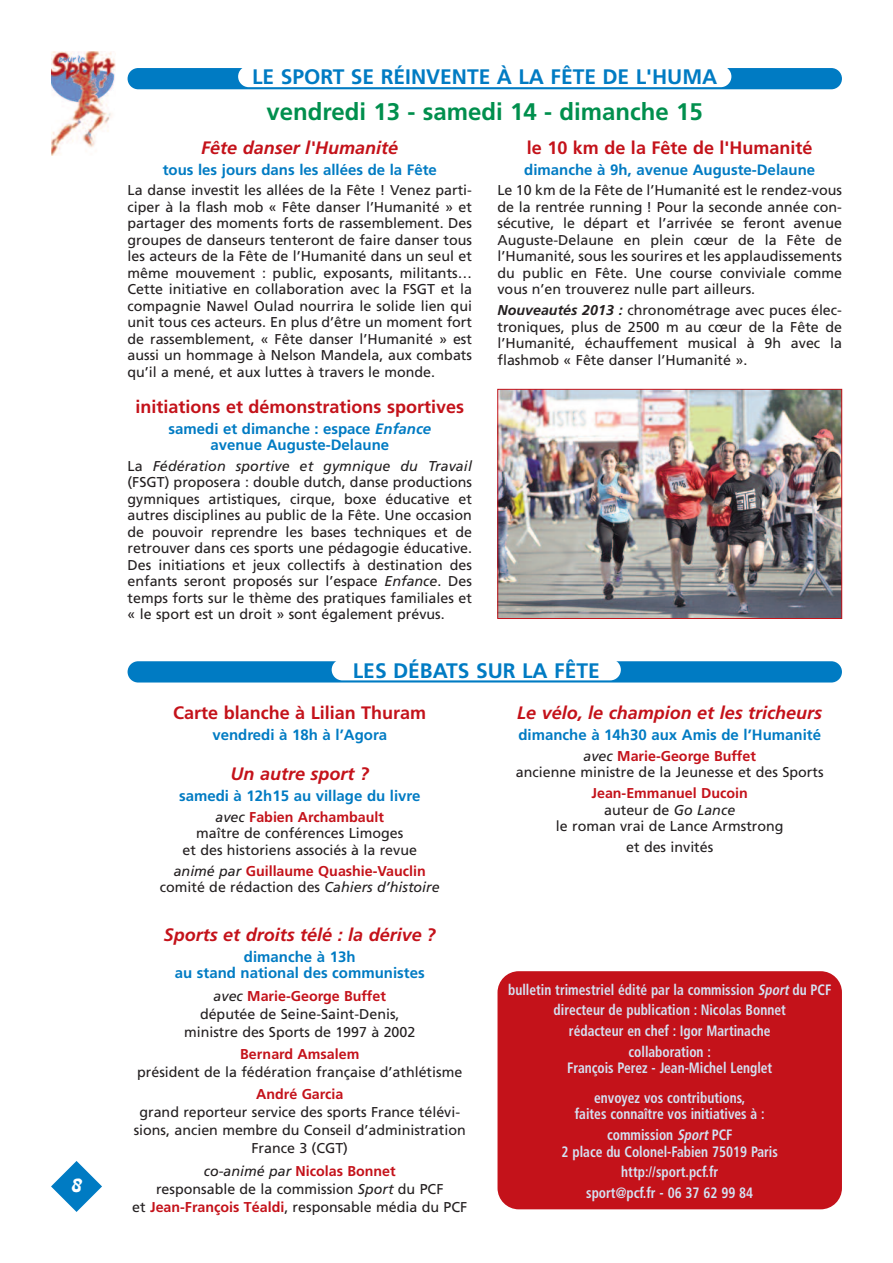
<style>
.page{position:relative;width:893px;height:1263px;background:#fff}
.page>*{position:absolute;margin:0;border:0;box-sizing:border-box;transform-origin:0 0}
.t1{font:700 24px "Frutiger";color:#008f4d}
.t2{font:700 21px "Frutiger";color:#007bc3}
.t3{font:italic 700 18px "Frutiger";color:#c4121a}
.t4{font:700 18px "Frutiger";color:#c4121a}
.t5{font:18px "Sand";color:#fff}
.t6{font:700 condensed 15px/20.7px "Frutiger";color:#d4e2f3;text-align:center;scale:.9 1}
.t7{font:700 15px/16.5px "Frutiger";color:#007bc3;text-align:center}
.t8{font:14.25px/16.5px "Frutiger";color:#231f20;text-align:center}
.t9{font:italic 14.25px/16.5px "Frutiger";color:#231f20;text-align:center}
.t10{font:700 14.25px "Frutiger";color:#c4121a}
.s1{font-style:italic}
.s2{font-weight:700;font-style:italic}
.s3{font-weight:700;color:#c4121a}
.s4{font-weight:700;font-style:normal;color:#c4121a}
.s5{font-style:normal}
</style>
<div class="page">
<img style="left:51px;top:51px;width:64px;height:104px">
<svg style="left:51px;top:1161px;width:51px;height:51px"></svg>
<div style="left:497px;top:971px;width:345px;height:238px;background:#c4121a;border-radius:21px"></div>
<div style="left:128px;top:68px;width:714px;height:21px;background:#007bc3;border-radius:11px"></div>
<div style="left:238px;top:66px;width:493px;height:21px;background:#fff;border-radius:11px"></div>
<div style="left:128px;top:661px;width:714px;height:21px;background:#007bc3;border-radius:11px"></div>
<div style="left:332px;top:659px;width:289px;height:21px;background:#fff;border-radius:11px"></div>
<img style="left:499px;top:391px;width:341px;height:226px">
<div style="left:497px;top:389px;width:345px;height:230px;border:1px solid #c4121a"></div>
<p class="t5" style="left:71px;top:1174px;width:14px">8</p>
<h2 class="t2" style="left:252px;top:69px;width:467px">LE SPORT SE RÉINVENTE À LA FÊTE DE L'HUMA</h2>
<h1 class="t1" style="left:267px;top:102px;width:438px">vendredi 13 - samedi 14 - dimanche 15</h1>
<p class="t3" style="left:201px;top:140px;width:199px">Fête danser l'Humanité</p>
<p class="t7" style="left:163px;top:162px;width:276px">tous les jours dans les allées de la Fête</p>
<p class="t8" style="left:128px;top:183px;width:346px;text-align:justify">La danse investit les allées de la Fête ! Venez parti&shy;ciper à la flash mob « Fête danser l’Humanité » et partager des moments forts de rassemblement. Des groupes de danseurs tenteront de faire danser tous les acteurs de la Fête de l’Humanité dans un seul et même mouvement : public, exposants, militants… Cette initiative en collaboration avec la FSGT et la compagnie Nawel Oulad nourrira le solide lien qui unit tous ces acteurs. En plus d’être un moment fort de rassemblement, « Fête danser l’Humanité » est aussi un hommage à Nelson Mandela, aux combats qu’il a mené, et aux luttes à travers le monde.</p>
<p class="t4" style="left:136px;top:399px;width:330px">initiations et démonstrations sportives</p>
<p class="t7" style="left:169px;top:421px;width:264px">samedi et dimanche : espace <span class="s1">Enfance </span>avenue Auguste-Delaune</p>
<p class="t8" style="left:128px;top:459px;width:346px;text-align:justify">La <span class="s1">Fédération sportive et gymnique du Travail </span>(FSGT) proposera : double dutch, danse productions gymniques artistiques, cirque, boxe éducative et autres disciplines au public de la Fête. Une occasion de pouvoir reprendre les bases techniques et de retrouver dans ces sports une pédagogie éducative.<br>Des initiations et jeux collectifs à destination des enfants seront proposés sur l’espace <span class="s1">Enfance</span>. Des temps forts sur le thème des pratiques familiales et « le sport est un droit » sont également prévus.</p>
<p class="t4" style="left:527px;top:140px;width:287px">le 10 km de la Fête de l'Humanité</p>
<p class="t7" style="left:524px;top:162px;width:292px">dimanche à 9h, avenue Auguste-Delaune</p>
<p class="t8" style="left:497px;top:183px;width:346px;text-align:justify">Le 10 km de la Fête de l’Humanité est le rendez-vous de la rentrée running ! Pour la seconde année con&shy;sécutive, le départ et l’arrivée se feront avenue Auguste-Delaune en plein cœur de la Fête de l’Humanité, sous les sourires et les applaudissements du public en Fête. Une course conviviale comme vous n’en trouverez nulle part ailleurs.</p>
<p class="t8" style="left:497px;top:303px;width:346px;text-align:justify"><span class="s2">Nouveautés 2013 :</span> chronométrage avec puces élec&shy;troniques, plus de 2500 m au cœur de la Fête de l’Humanité, échauffement musical à 9h avec la flashmob « Fête danser l’Humanité ».</p>
<h2 class="t2" style="left:353px;top:662px;width:248px">LES DÉBATS SUR LA FÊTE</h2>
<p class="t4" style="left:173px;top:706px;width:255px">Carte blanche à Lilian Thuram</p>
<p class="t7" style="left:212px;top:728px;width:176px">vendredi à 18h à l’Agora</p>
<p class="t3" style="left:231px;top:767px;width:140px">Un autre sport ?</p>
<p class="t7" style="left:179px;top:789px;width:243px">samedi à 12h15 au village du livre</p>
<p class="t8" style="left:183px;top:810px;width:236px"><span class="s1">avec</span> <span class="s3">Fabien Archambault<br></span>maître de conférences Limoges<br>et des historiens associés à la revue</p>
<p class="t9" style="left:160px;top:863px;width:281px">animé par <span class="s4">Guillaume Quashie-Vauclin </span><span class="s5">comité de rédaction des</span> Cahiers d’histoire</p>
<p class="t3" style="left:164px;top:928px;width:274px">Sports et droits télé : la dérive ?</p>
<p class="t7" style="left:175px;top:950px;width:251px">dimanche à 13h<br>au stand national des communistes</p>
<p class="t8" style="left:184px;top:988px;width:233px;line-height:18px"><span class="s1">avec</span> <span class="s3">Marie-George Buffet </span>députée de Seine-Saint-Denis, ministre des Sports de 1997 à 2002</p>
<p class="t10" style="left:240px;top:1048px;width:121px">Bernard Amsalem</p>
<p class="t8" style="left:137px;top:1065px;width:326px">président de la fédération française d’athlétisme</p>
<p class="t10" style="left:256px;top:1088px;width:89px">André Garcia</p>
<p class="t8" style="left:134px;top:1104px;width:334px;line-height:18px">grand reporteur service des sports France télévi&shy;sions, ancien membre du Conseil d’administration<br>France 3 (CGT)</p>
<p class="t8" style="left:132px;top:1163px;width:336px;line-height:18px"><span class="s1">co-animé par</span> <span class="s3">Nicolas Bonnet<br></span>responsable de la commission <span class="s1">Sport</span> du PCF<br>et <span class="s3">Jean-François Téaldi</span>, responsable média du PCF</p>
<p class="t3" style="left:517px;top:706px;width:306px">Le vélo, le champion et les tricheurs</p>
<p class="t7" style="left:518px;top:728px;width:304px">dimanche à 14h30 aux Amis de l’Humanité</p>
<p class="t8" style="left:516px;top:749px;width:309px"><span class="s1">avec</span> <span class="s3">Marie-George Buffet<br></span>ancienne ministre de la Jeunesse et des Sports</p>
<p class="t8" style="left:556px;top:786px;width:229px"><span class="s3">Jean-Emmanuel Ducoin<br></span>auteur de <span class="s1">Go Lance<br></span>le roman vrai de Lance Armstrong</p>
<p class="t8" style="left:626px;top:840px;width:89px">et des invités</p>
<p class="t6" style="left:508px;top:980px;width:361px">bulletin trimestriel édité par la commission <span class="s1">Sport</span>du PCF directeur de publication : Nicolas Bonnet<br>rédacteur en chef : Igor Martinache<br>collaboration :</p>
<p class="t6" style="left:567px;top:1055px;width:230px;line-height:29.2px">François Perez - Jean-Michel Lenglet envoyez vos contributions,</p>
<p class="t6" style="left:575px;top:1105px;width:213px">faites connaître vos initiatives à : commission <span class="s1">Sport</span>PCF</p>
<p class="t6" style="left:562px;top:1142px;width:242px">2 place du Colonel-Fabien 75019 Paris http://sport.pcf.fr<br>sport@pcf.fr - 06 37 62 99 84</p>
</div>
